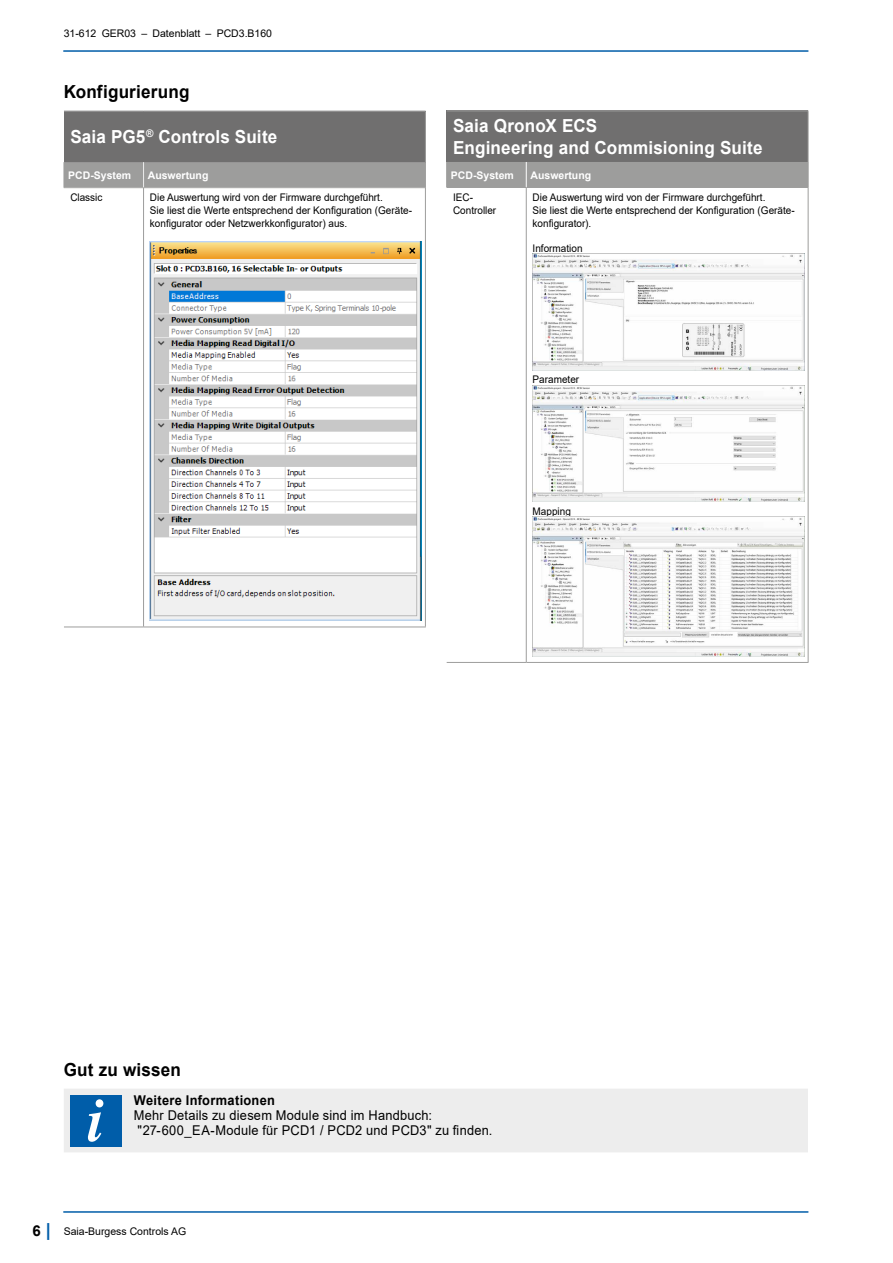
<style>
.page{position:relative;width:893px;height:1263px;background:#fff}
.page>*{position:absolute;margin:0;border:0;box-sizing:border-box;transform-origin:0 0}
.Text__Titel_1_Subtit{font:700 18px/21.6px "Arial";letter-spacing:.01em;color:#fff;scale:.95 1}
.Text__Titel_1_Subtit-2{font:700 18px "Arial";letter-spacing:.01em;color:#000;scale:.95 1}
.Text__left_justified{font:13.5px/15px "Arial";letter-spacing:.015em;color:#000;scale:.95 1}
.Text__left_justified-2{font:700 13.5px "Arial";letter-spacing:.025em;color:#000;scale:.95 1}
.Tables__Data-Row__7{font:10.5px/12.6px "Arial";color:#000;scale:.95 1}
.Tables__Data-Row__7-2{font:10.5px "Arial";color:#000}
.Tables__Data_Column{font:700 10.5px "Arial";color:#fff}
.s1{font-weight:700;font-size:15px}
.s2{font-weight:700;font-size:18px;color:#005da9}
</style>
<div class="page">
<hr style="left:64px;top:1211px;width:744px;height:2px;background:#005da9">
<hr style="left:64px;top:50px;width:744px;height:2px;background:#005da9">
<div style="left:64px;top:111px;width:361px;height:51px;background:#706f6f"></div>
<hr style="left:425px;top:112px;width:1px;height:50px;background:#9d9d9c">
<hr style="left:64px;top:111px;width:80px;height:1px;background:#9d9d9c">
<hr style="left:144px;top:111px;width:282px;height:1px;background:#9d9d9c">
<div style="left:64px;top:162px;width:362px;height:25px;background:#9d9d9c"></div>
<hr style="left:64px;top:187px;width:80px;height:1px;background:#9d9d9c">
<hr style="left:144px;top:187px;width:282px;height:1px;background:#9d9d9c">
<hr style="left:144px;top:627px;width:282px;height:1px;background:#9d9d9c">
<hr style="left:143px;top:188px;width:1px;height:439px;background:#9d9d9c">
<hr style="left:425px;top:188px;width:1px;height:439px;background:#9d9d9c">
<hr style="left:64px;top:627px;width:80px;height:1px;background:#9d9d9c">
<img style="left:150px;top:241px;width:272px;height:380px">
<div style="left:447px;top:111px;width:361px;height:51px;background:#706f6f"></div>
<hr style="left:808px;top:111px;width:1px;height:51px;background:#9d9d9c">
<hr style="left:447px;top:111px;width:79px;height:1px;background:#9d9d9c">
<hr style="left:526px;top:111px;width:282px;height:1px;background:#9d9d9c">
<hr style="left:526px;top:188px;width:1px;height:474px;background:#9d9d9c">
<hr style="left:808px;top:188px;width:1px;height:474px;background:#9d9d9c">
<hr style="left:447px;top:662px;width:79px;height:1px;background:#9d9d9c">
<hr style="left:526px;top:662px;width:282px;height:1px;background:#9d9d9c">
<div style="left:446px;top:162px;width:363px;height:25px;background:#9d9d9c"></div>
<hr style="left:446px;top:187px;width:80px;height:1px;background:#9d9d9c">
<hr style="left:526px;top:187px;width:282px;height:1px;background:#9d9d9c">
<img style="left:533px;top:254px;width:272px;height:117px">
<img style="left:533px;top:385px;width:272px;height:117px">
<img style="left:533px;top:517px;width:272px;height:139px">
<div style="left:64px;top:1089px;width:744px;height:63px;background:#ededed"></div>
<div style="left:70px;top:1095px;width:51px;height:51px;background:#005da9"></div>
<svg style="left:88px;top:1099px;width:15px;height:43px"></svg>
<p class="Tables__Data-Row__7-2" style="left:64px;top:26px;width:210px">31-612 GER03 – Datenblatt – PCD3.B160</p>
<p class="Text__Titel_1_Subtit-2" style="left:64px;top:79px;width:134px">Konfigurierung</p>
<p class="Text__Titel_1_Subtit" style="left:70px;top:126px;width:220px">Saia PG5<sup>®</sup> Controls Suite</p>
<p class="Tables__Data_Column" style="left:68px;top:168px;width:65px">PCD-System</p>
<p class="Tables__Data_Column" style="left:148px;top:168px;width:62px">Auswertung</p>
<p class="Tables__Data-Row__7" style="left:70px;top:191px;width:35px">Classic</p>
<p class="Tables__Data-Row__7" style="left:150px;top:191px;width:247px">Die Auswertung wird von der Firmware durchgeführt.</p>
<p class="Tables__Data-Row__7" style="left:150px;top:204px;width:277px">Sie liest die Werte entsprechend der Konfiguration (Geräte&shy;konfigurator oder Netzwerkkonfigurator) aus.</p>
<p class="Text__Titel_1_Subtit" style="left:453px;top:115px;width:327px">Saia QronoX ECS<br>Engineering and Commisioning Suite</p>
<p class="Tables__Data_Column" style="left:451px;top:167px;width:65px">PCD-System</p>
<p class="Tables__Data_Column" style="left:530px;top:167px;width:62px">Auswertung</p>
<p class="Tables__Data-Row__7" style="left:453px;top:191px;width:47px">IEC-<br>Controller</p>
<p class="Tables__Data-Row__7" style="left:533px;top:191px;width:277px">Die Auswertung wird von der Firmware durchgeführt.<br>Sie liest die Werte entsprechend der Konfiguration (Geräte&shy;konfigurator).</p>
<p class="Tables__Data-Row__7" style="left:533px;top:242px;width:54px">Information</p>
<p class="Tables__Data-Row__7" style="left:533px;top:373px;width:51px">Parameter</p>
<p class="Tables__Data-Row__7" style="left:533px;top:504px;width:42px">Mapping</p>
<p class="Text__Titel_1_Subtit-2" style="left:64px;top:1057px;width:125px">Gut zu wissen</p>
<p class="Text__left_justified-2" style="left:134px;top:1090px;width:150px">Weitere Informationen</p>
<p class="Text__left_justified" style="left:134px;top:1107px;width:379px">Mehr Details zu diesem Module sind im Handbuch: "27-600_EA-Module für PCD1 / PCD2 und PCD3" zu finden.</p>
<p class="Tables__Data-Row__7-2" style="left:33px;top:1224px;width:155px"><span class="s1">6</span> <span class="s2">|</span> Saia-Burgess Controls AG</p>
</div>
